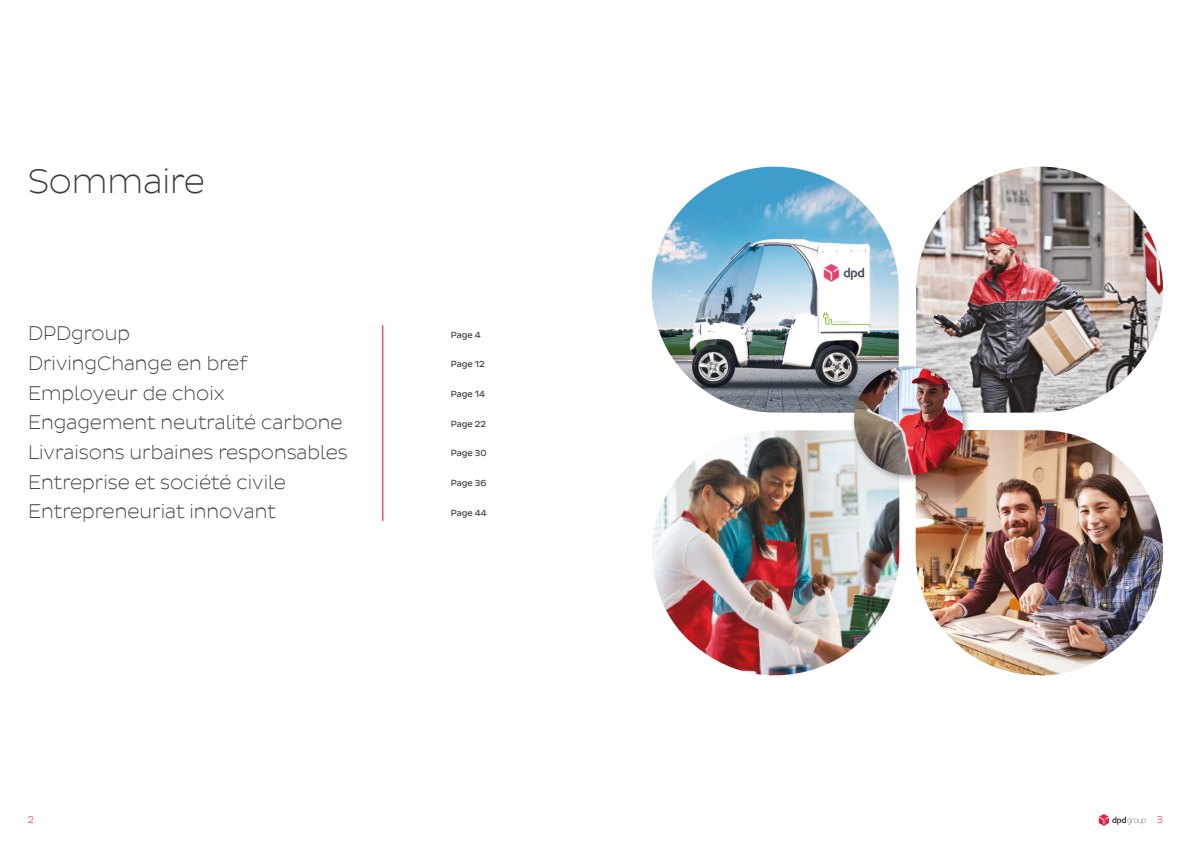
<style>
.page{position:relative;width:1191px;height:842px;background:#fff}
.page>*{position:absolute;margin:0;border:0;box-sizing:border-box;transform-origin:0 0}
.t1{font:300 35px "Pluto Sans DPD Extra";color:#3c3c3b}
.t2{font:300 20px/29.7px "Pluto Sans DPD Extra";color:#3c3c3b}
.t3{font:300 10px "Pluto Sans DPD Extra";color:#e40138}
.t4{font:9px "Pluto Sans DPD Regular";color:#3c3c3b}
</style>
<div class="page">
<svg style="left:1098px;top:814px;width:48px;height:12px"></svg>
<hr style="left:382px;top:325px;width:1px;height:196px;background:#e40138">
<img style="left:916px;top:167px;width:248px;height:246px">
<img style="left:915px;top:430px;width:249px;height:246px">
<img style="left:652px;top:430px;width:247px;height:246px">
<img style="left:651px;top:167px;width:247px;height:246px">
<div style="left:850px;top:362px;width:121px;height:121px;background:#000;opacity:.35"></div>
<img style="left:854px;top:366px;width:109px;height:109px;border-radius:54px">
<h1 class="t1" style="left:28px;top:161px;width:178px">Sommaire</h1>
<p class="t2" style="left:28px;top:319px;width:321px">DPDgroup<br>DrivingChange en bref<br>Employeur de choix<br>Engagement neutralité carbone<br>Livraisons urbaines responsables<br>Entreprise et société civile<br>Entrepreneuriat innovant</p>
<p class="t4" style="left:451px;top:330px;width:32px">Page 4</p>
<p class="t4" style="left:451px;top:359px;width:35px">Page 12</p>
<p class="t4" style="left:451px;top:389px;width:36px">Page 14</p>
<p class="t4" style="left:451px;top:418px;width:37px">Page 22</p>
<p class="t4" style="left:451px;top:448px;width:37px">Page 30</p>
<p class="t4" style="left:451px;top:478px;width:37px">Page 36</p>
<p class="t4" style="left:451px;top:507px;width:37px">Page 44</p>
<p class="t3" style="left:28px;top:814px;width:8px">2</p>
<p class="t3" style="left:1157px;top:814px;width:8px">3</p>
</div>
